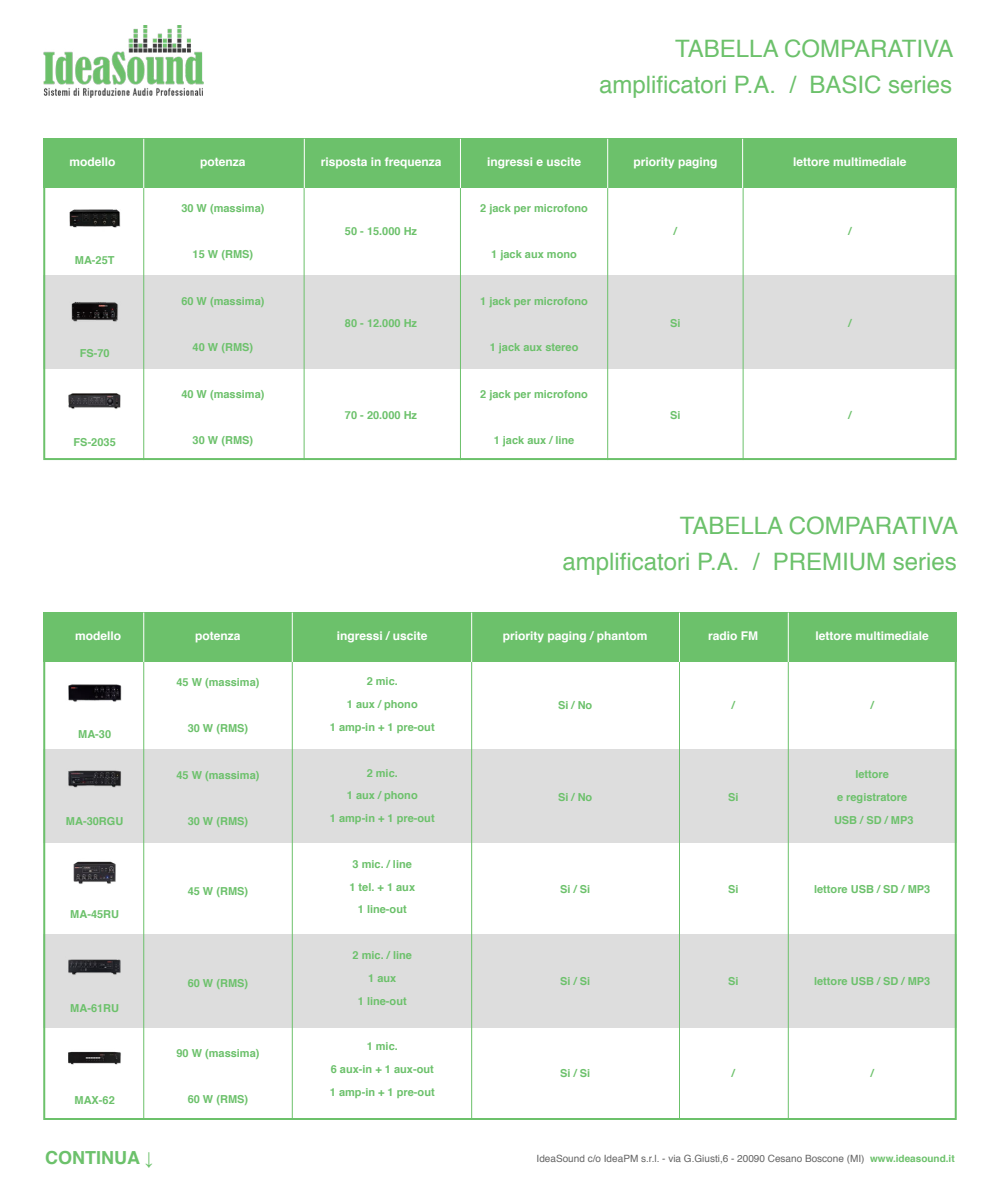
<style>
.page{position:relative;width:1000px;height:1200px;background:#fff}
.page>*{position:absolute;margin:0;border:0;box-sizing:border-box;transform-origin:0 0}
.t1{font:24px/36px "Helvetica";color:#6cc16b;text-align:right}
.t2{font:700 18px "Helvetica";color:#6cc16b}
.t3{font:700 12px "Helvetica";color:#fff}
.t4{font:700 11px/22.8px "Helvetica";color:#6cc16b;text-align:center}
.t5{font:10px "Helvetica";color:#646464}
.s1{font-family:"Arial";font-weight:400}
.s2{font-weight:700;color:#6cc16b}
</style>
<div class="page">
<img style="left:43px;top:25px;width:160px;height:73px">
<div style="left:43px;top:138px;width:914px;height:50px;background:#6cc16b"></div>
<div style="left:43px;top:275px;width:914px;height:94px;background:#ddd"></div>
<hr style="left:143px;top:180px;width:1px;height:280px;background:#6cc16b">
<hr style="left:304px;top:180px;width:1px;height:280px;background:#6cc16b">
<hr style="left:460px;top:180px;width:1px;height:280px;background:#6cc16b">
<hr style="left:607px;top:180px;width:1px;height:280px;background:#6cc16b">
<hr style="left:743px;top:180px;width:1px;height:280px;background:#6cc16b">
<div style="left:43px;top:138px;width:914px;height:322px;border:2px solid #6cc16b"></div>
<hr style="left:143px;top:139px;width:1px;height:49px;background:#fff">
<hr style="left:304px;top:139px;width:1px;height:49px;background:#fff">
<hr style="left:460px;top:139px;width:1px;height:49px;background:#fff">
<hr style="left:607px;top:139px;width:1px;height:49px;background:#fff">
<hr style="left:742px;top:139px;width:1px;height:49px;background:#fff">
<img style="left:71px;top:301px;width:47px;height:21px">
<img style="left:69px;top:209px;width:52px;height:19px">
<img style="left:68px;top:393px;width:53px;height:16px">
<div style="left:43px;top:612px;width:914px;height:50px;background:#6cc16b"></div>
<div style="left:43px;top:749px;width:914px;height:94px;background:#ddd"></div>
<div style="left:43px;top:934px;width:914px;height:94px;background:#ddd"></div>
<img style="left:68px;top:684px;width:54px;height:18px">
<img style="left:73px;top:861px;width:43px;height:23px">
<img style="left:68px;top:1051px;width:53px;height:14px">
<img style="left:68px;top:770px;width:53px;height:18px">
<img style="left:68px;top:959px;width:53px;height:16px">
<hr style="left:143px;top:656px;width:1px;height:464px;background:#6cc16b">
<hr style="left:292px;top:656px;width:1px;height:464px;background:#6cc16b">
<hr style="left:471px;top:656px;width:1px;height:464px;background:#6cc16b">
<hr style="left:679px;top:656px;width:1px;height:464px;background:#6cc16b">
<hr style="left:788px;top:656px;width:1px;height:464px;background:#6cc16b">
<hr style="left:143px;top:613px;width:1px;height:49px;background:#fff">
<hr style="left:292px;top:613px;width:1px;height:49px;background:#fff">
<hr style="left:471px;top:613px;width:1px;height:49px;background:#fff">
<hr style="left:679px;top:613px;width:1px;height:49px;background:#fff">
<hr style="left:788px;top:613px;width:1px;height:49px;background:#fff">
<p class="t3" style="left:70px;top:152px;width:48px">modello</p>
<p class="t4" style="left:75px;top:249px;width:41px">MA-25T</p>
<p class="t4" style="left:80px;top:342px;width:31px">FS-70</p>
<p class="t4" style="left:74px;top:431px;width:44px">FS-2035</p>
<p class="t3" style="left:200px;top:152px;width:47px">potenza</p>
<p class="t4" style="left:181px;top:197px;width:85px">30 W (massima)</p>
<p class="t4" style="left:193px;top:243px;width:62px">15 W (RMS)</p>
<p class="t4" style="left:181px;top:290px;width:85px">60 W (massima)</p>
<p class="t4" style="left:193px;top:336px;width:62px">40 W (RMS)</p>
<p class="t4" style="left:181px;top:382px;width:85px">40 W (massima)</p>
<p class="t4" style="left:193px;top:429px;width:62px">30 W (RMS)</p>
<p class="t3" style="left:75px;top:626px;width:48px">modello</p>
<p class="t4" style="left:78px;top:722px;width:34px">MA-30</p>
<p class="t4" style="left:66px;top:809px;width:59px">MA-30RGU</p>
<p class="t4" style="left:70px;top:903px;width:50px">MA-45RU</p>
<p class="t3" style="left:195px;top:626px;width:47px">potenza</p>
<p class="t4" style="left:176px;top:671px;width:85px">45 W (massima)</p>
<p class="t4" style="left:188px;top:717px;width:62px">30 W (RMS)</p>
<p class="t4" style="left:176px;top:764px;width:85px">45 W (massima)</p>
<p class="t4" style="left:188px;top:810px;width:62px">30 W (RMS)</p>
<p class="t4" style="left:188px;top:880px;width:62px">45 W (RMS)</p>
<p class="t4" style="left:70px;top:997px;width:50px">MA-61RU</p>
<p class="t4" style="left:75px;top:1089px;width:42px">MAX-62</p>
<h2 class="t2" style="left:45px;top:1143px;width:110px">CONTINUA <span class="s1">↓</span></h2>
<p class="t4" style="left:188px;top:972px;width:62px">60 W (RMS)</p>
<p class="t4" style="left:176px;top:1042px;width:85px">90 W (massima)</p>
<p class="t4" style="left:188px;top:1088px;width:62px">60 W (RMS)</p>
<h1 class="t1" style="left:599px;top:31px;width:356px">TABELLA COMPARATIVA amplificatori P.A. / BASIC series</h1>
<p class="t3" style="left:321px;top:152px;width:122px">risposta in frequenza</p>
<p class="t4" style="left:345px;top:220px;width:74px">50 - 15.000 Hz</p>
<p class="t4" style="left:345px;top:312px;width:74px">80 - 12.000 Hz</p>
<p class="t4" style="left:345px;top:404px;width:74px">70 - 20.000 Hz</p>
<p class="t3" style="left:487px;top:152px;width:96px">ingressi e uscite</p>
<p class="t4" style="left:480px;top:197px;width:109px">2 jack per microfono</p>
<p class="t4" style="left:491px;top:243px;width:87px">1 jack aux mono</p>
<p class="t4" style="left:480px;top:290px;width:109px">1 jack per microfono</p>
<p class="t4" style="left:490px;top:336px;width:90px">1 jack aux stereo</p>
<p class="t4" style="left:480px;top:382px;width:109px">2 jack per microfono</p>
<p class="t4" style="left:494px;top:429px;width:82px">1 jack aux / line</p>
<p class="t3" style="left:633px;top:152px;width:86px">priority paging</p>
<p class="t4" style="left:674px;top:220px;width:5px">/</p>
<p class="t4" style="left:670px;top:312px;width:12px">Si</p>
<p class="t4" style="left:670px;top:404px;width:12px">Si</p>
<p class="t3" style="left:793px;top:152px;width:115px">lettore multimediale</p>
<p class="t4" style="left:848px;top:220px;width:5px">/</p>
<p class="t4" style="left:848px;top:312px;width:5px">/</p>
<p class="t4" style="left:848px;top:404px;width:5px">/</p>
<h1 class="t1" style="left:562px;top:508px;width:397px">TABELLA COMPARATIVA amplificatori P.A. / PREMIUM series</h1>
<p class="t3" style="left:337px;top:626px;width:92px">ingressi / uscite</p>
<p class="t4" style="left:330px;top:670px;width:106px">2 mic.<br>1 aux / phono<br>1 amp-in + 1 pre-out</p>
<p class="t4" style="left:330px;top:762px;width:106px">2 mic.<br>1 aux / phono<br>1 amp-in + 1 pre-out</p>
<p class="t4" style="left:349px;top:853px;width:67px">3 mic. / line<br>1 tel. + 1 aux<br>1 line-out</p>
<p class="t4" style="left:353px;top:944px;width:61px">2 mic. / line<br>1 aux<br>1 line-out</p>
<p class="t4" style="left:330px;top:1035px;width:106px">1 mic.<br>6 aux-in + 1 aux-out<br>1 amp-in + 1 pre-out</p>
<p class="t3" style="left:503px;top:626px;width:146px">priority paging / phantom</p>
<p class="t3" style="left:708px;top:626px;width:52px">radio FM</p>
<p class="t3" style="left:816px;top:626px;width:115px">lettore multimediale</p>
<p class="t4" style="left:558px;top:694px;width:36px">Si / No</p>
<p class="t4" style="left:732px;top:694px;width:5px">/</p>
<p class="t4" style="left:871px;top:694px;width:5px">/</p>
<p class="t4" style="left:558px;top:786px;width:36px">Si / No</p>
<p class="t4" style="left:728px;top:786px;width:12px">Si</p>
<p class="t4" style="left:834px;top:762px;width:81px">lettore<br>e registratore<br>USB / SD / MP3</p>
<p class="t4" style="left:560px;top:878px;width:31px">Si / Si</p>
<p class="t4" style="left:728px;top:878px;width:12px">Si</p>
<p class="t4" style="left:814px;top:878px;width:118px">lettore USB / SD / MP3</p>
<p class="t4" style="left:560px;top:970px;width:31px">Si / Si</p>
<p class="t4" style="left:728px;top:970px;width:12px">Si</p>
<p class="t4" style="left:814px;top:970px;width:118px">lettore USB / SD / MP3</p>
<p class="t4" style="left:560px;top:1062px;width:31px">Si / Si</p>
<p class="t4" style="left:732px;top:1062px;width:5px">/</p>
<p class="t4" style="left:871px;top:1062px;width:5px">/</p>
<p class="t5" style="left:537px;top:1150px;width:420px">IdeaSound c/o IdeaPM s.r.l. - via G.Giusti,6 - 20090 Cesano Boscone (MI) <span class="s2">www.ideasound.it</span></p>
</div>
